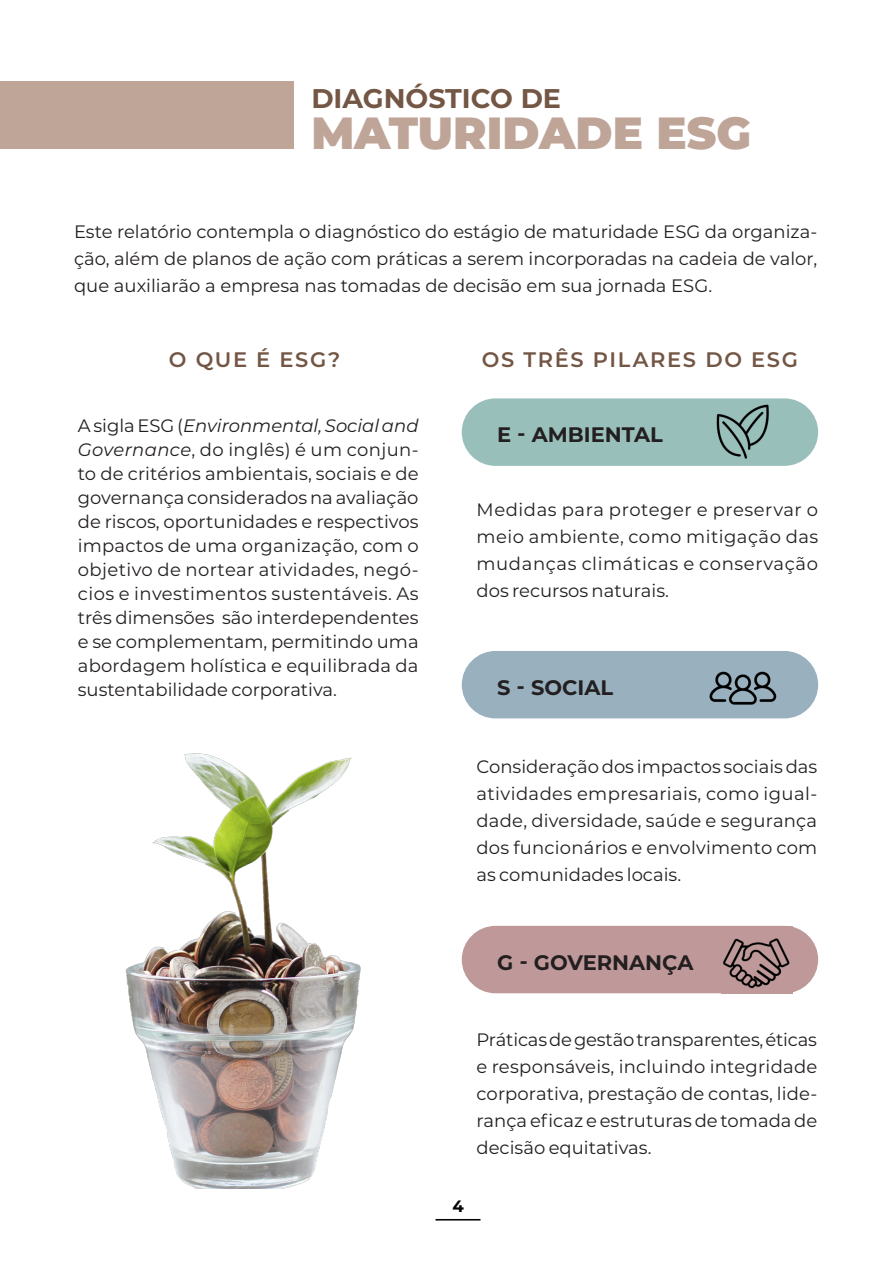
<style>
.page{position:relative;width:893px;height:1263px;background:#fff}
.page>*{position:absolute;margin:0;border:0;box-sizing:border-box;transform-origin:0 0}
.Header_-_Align_Right{font:900 45px "Montserrat";color:#bfa498}
.Header_-_Align_Right-2{font:700 27px "Montserrat";color:#735644}
.Name_Project_Name_Line_Item_-_Left_Align{font:700 21px "Montserrat";color:#231f20}
.Name_Project_Name_Line_Item_-_Left_Align-2{font:600 21px "Montserrat";letter-spacing:.075em;color:#735644}
.Body_Text_-_Justified{font:18px/27px "Montserrat";color:#231f20;text-align:justify}
.t1{font:700 16.5px "Montserrat";color:#040503}
.s1{font-style:italic}
</style>
<div class="page">
<hr style="left:435px;top:1219px;width:45px;height:1px;background:#040503">
<div style="left:462px;top:398px;width:356px;height:68px;background:#99bfba;border-radius:34px"></div>
<img style="left:705px;top:398px;width:79px;height:68px">
<div style="left:462px;top:651px;width:356px;height:67px;background:#99b0bf;border-radius:34px"></div>
<img style="left:702px;top:671px;width:84px;height:48px">
<div style="left:462px;top:926px;width:356px;height:67px;background:#bf9999;border-radius:34px"></div>
<img style="left:723px;top:926px;width:70px;height:67px">
<img style="left:125px;top:753px;width:236px;height:435px">
<div style="left:0;top:81px;width:293px;height:67px;background:#bfa498"></div>
<p class="Header_-_Align_Right-2" style="left:311px;top:78px;width:251px">DIAGNÓSTICO DE</p>
<p class="Header_-_Align_Right" style="left:311px;top:100px;width:441px">MATURIDADE ESG</p>
<p class="Body_Text_-_Justified" style="left:74px;top:218px;width:745px">Este relatório contempla o diagnóstico do estágio de maturidade ESG da organiza&shy;ção, além de planos de ação com práticas a serem incorporadas na cadeia de valor, que auxiliarão a empresa nas tomadas de decisão em sua jornada ESG.</p>
<p class="Name_Project_Name_Line_Item_-_Left_Align-2" style="left:169px;top:344px;width:173px">O QUE É ESG?</p>
<p class="Body_Text_-_Justified" style="left:78px;top:413px;width:342px;line-height:24px">A sigla ESG (<span class="s1">Environmental, Social and Governance</span>, do inglês) é um conjun&shy;to de critérios ambientais, sociais e de governança considerados na avaliação de riscos, oportunidades e respectivos impactos de uma organização, com o objetivo de nortear atividades, negó&shy;cios e investimentos sustentáveis. As três dimensões são interdependentes e se complementam, permitindo uma abordagem holística e equilibrada da sustentabilidade corporativa.</p>
<p class="Name_Project_Name_Line_Item_-_Left_Align-2" style="left:482px;top:344px;width:317px">OS TRÊS PILARES DO ESG</p>
<p class="Name_Project_Name_Line_Item_-_Left_Align" style="left:497px;top:420px;width:167px">E - AMBIENTAL</p>
<p class="Body_Text_-_Justified" style="left:477px;top:495px;width:343px">Medidas para proteger e preservar o meio ambiente, como mitigação das mudanças climáticas e conservação dos recursos naturais.</p>
<p class="Name_Project_Name_Line_Item_-_Left_Align" style="left:497px;top:672px;width:117px">S - SOCIAL</p>
<p class="Body_Text_-_Justified" style="left:477px;top:752px;width:342px">Consideração dos impactos sociais das atividades empresariais, como igual&shy;dade, diversidade, saúde e segurança dos funcionários e envolvimento com as comunidades locais.</p>
<p class="Name_Project_Name_Line_Item_-_Left_Align" style="left:497px;top:947px;width:198px">G - GOVERNANÇA</p>
<p class="Body_Text_-_Justified" style="left:477px;top:1025px;width:342px">Práticas de gestão transparentes, éticas e responsáveis, incluindo integridade corporativa, prestação de contas, lide&shy;rança eficaz e estruturas de tomada de decisão equitativas.</p>
<p class="t1" style="left:452px;top:1194px;width:13px">4</p>
</div>
